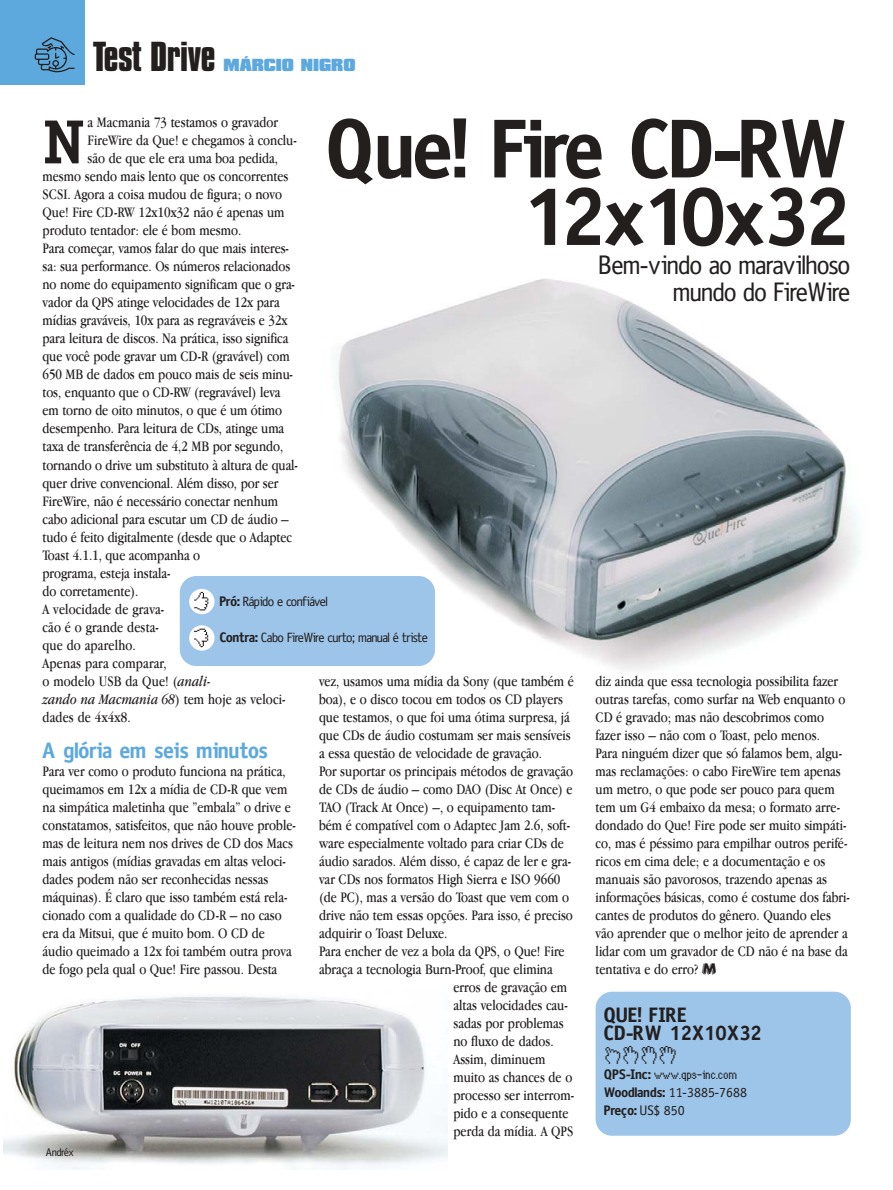
<style>
.page{position:relative;width:893px;height:1190px;background:#fff}
.page>*{position:absolute;margin:0;border:0;box-sizing:border-box;transform-origin:0 0}
.t1{font:700 84px/67.5px "Obscena";letter-spacing:-.015em;color:#231f1f;text-align:right}
.t2{font:700 62.4px "Oficina Serifada";color:#231f1f}
.t3{font:700 36px "Compacta BT";letter-spacing:-.015em;color:#231f1f}
.t4{font:27px/27px "Obscena";color:#231f1f;text-align:right}
.t5{font:27px "Macmania Garamond Normal";color:#231f1f}
.t6{font:700 22.5px "Obscena";color:#5da9dd}
.t7{font:700 21px/18px "Obscena";letter-spacing:.015em;color:#231f1f}
.t8{font:15px/18px "Macmania Garamond Normal";color:#231f1f}
.t9{font:italic 15px "Macmania Garamond Normal";letter-spacing:.01em;color:#231f1f}
.t10{font:900 15px "Compacta BT";color:#5da9dd}
.t11{font:13.95px/18px "Obscena";color:#231f1f}
.t12{font:13.5px "Obscena";letter-spacing:-.01em;color:#231f1f}
.t13{font:13.5px "Genoveva";color:#231f1f}
.t14{font:11.25px "Obscena";color:#231f1f}
.s1{font-style:italic}
.s2{font-style:normal}
.s3{font-weight:700;font-size:13.95px}
.s4{font-family:"Obscena";font-weight:700;font-size:13.95px}
.s5{font-weight:700}
</style>
<div class="page">
<div style="left:0;top:0;width:85px;height:85px;background:#5da9dd"></div>
<svg style="left:35px;top:37px;width:40px;height:35px"></svg>
<img style="left:335px;top:279px;width:525px;height:391px">
<div style="left:595px;top:991px;width:255px;height:144px;background:#9cc5e9;border-radius:16px"></div>
<div style="left:180px;top:576px;width:255px;height:90px;background:#9cc5e9;border-radius:16px"></div>
<div style="left:189px;top:625px;width:25px;height:25px;background:#fff;border-radius:50%"></div>
<svg style="left:194px;top:628px;width:14px;height:19px"></svg>
<div style="left:189px;top:589px;width:25px;height:25px;background:#fff;border-radius:50%"></div>
<svg style="left:194px;top:592px;width:14px;height:18px"></svg>
<img style="left:4px;top:996px;width:443px;height:173px">
<h3 class="t3" style="left:93px;top:41px;width:124px">Test Drive</h3>
<p class="t10" style="left:223px;top:59px;width:133px">MÁRCIO NIGRO</p>
<h2 class="t2" style="left:43px;top:119px;width:43px">N</h2>
<p class="t8" style="left:88px;top:115px;width:192px">a Macmania 73 testamos o gravador</p>
<h1 class="t1" style="left:328px;top:124px;width:524px">Que! Fire CD-RW<br>12x10x32</h1>
<p class="t8" style="left:88px;top:133px;width:211px">FireWire da Que! e chegamos à conclu-</p>
<p class="t8" style="left:88px;top:151px;width:192px">são de que ele era uma boa pedida,</p>
<p class="t8" style="left:43px;top:169px;width:247px">mesmo sendo mais lento que os concorrentes</p>
<p class="t8" style="left:43px;top:187px;width:241px">SCSI. Agora a coisa mudou de figura; o novo</p>
<p class="t8" style="left:43px;top:205px;width:243px">Que! Fire CD-RW 12x10x32 não é apenas um</p>
<p class="t8" style="left:43px;top:223px;width:200px">produto tentador: ele é bom mesmo.</p>
<p class="t8" style="left:43px;top:241px;width:248px">Para começar, vamos falar do que mais interes-</p>
<p class="t8" style="left:43px;top:259px;width:249px">sa: sua performance. Os números relacionados</p>
<p class="t8" style="left:43px;top:277px;width:254px">no nome do equipamento significam que o gra-</p>
<p class="t8" style="left:43px;top:295px;width:239px">vador da QPS atinge velocidades de 12x para</p>
<p class="t8" style="left:43px;top:313px;width:246px">mídias graváveis, 10x para as regraváveis e 32x</p>
<p class="t8" style="left:43px;top:331px;width:247px">para leitura de discos. Na prática, isso significa</p>
<p class="t8" style="left:43px;top:349px;width:249px">que você pode gravar um CD-R (gravável) com</p>
<p class="t8" style="left:43px;top:367px;width:252px">650 MB de dados em pouco mais de seis minu-</p>
<p class="t8" style="left:43px;top:385px;width:239px">tos, enquanto que o CD-RW (regravável) leva</p>
<p class="t8" style="left:43px;top:403px;width:241px">em torno de oito minutos, o que é um ótimo</p>
<p class="t8" style="left:43px;top:421px;width:243px">desempenho. Para leitura de CDs, atinge uma</p>
<p class="t8" style="left:43px;top:439px;width:242px">taxa de transferência de 4,2 MB por segundo,</p>
<p class="t8" style="left:43px;top:457px;width:257px">tornando o drive um substituto à altura de qual-</p>
<p class="t8" style="left:43px;top:475px;width:237px">quer drive convencional. Além disso, por ser</p>
<p class="t8" style="left:43px;top:493px;width:237px">FireWire, não é necessário conectar nenhum</p>
<p class="t8" style="left:43px;top:511px;width:247px">cabo adicional para escutar um CD de áudio –</p>
<p class="t8" style="left:43px;top:529px;width:251px">tudo é feito digitalmente (desde que o Adaptec</p>
<p class="t8" style="left:43px;top:547px;width:159px">Toast 4.1.1, que acompanha o</p>
<p class="t8" style="left:43px;top:565px;width:129px">programa, esteja instala-</p>
<p class="t8" style="left:43px;top:583px;width:97px">do corretamente).</p>
<p class="t8" style="left:43px;top:601px;width:123px">A velocidade de grava-</p>
<p class="t8" style="left:43px;top:619px;width:118px">cão é o grande desta-</p>
<p class="t8" style="left:43px;top:637px;width:95px">que do aparelho.</p>
<p class="t8" style="left:43px;top:655px;width:126px">Apenas para comparar,</p>
<p class="t8" style="left:43px;top:673px;width:169px">o modelo USB da Que! (<span class="s1">anali-</span></p>
<p class="t9" style="left:43px;top:693px;width:244px">zando na Macmania 68<span class="s2">) tem hoje as veloci-</span></p>
<p class="t8" style="left:43px;top:709px;width:90px">dades de 4x4x8.</p>
<h3 class="t6" style="left:43px;top:742px;width:227px">A glória em seis minutos</h3>
<p class="t8" style="left:43px;top:763px;width:255px">Para ver como o produto funciona na prática, queimamos em 12x a mídia de CD-R que vem na simpática maletinha que ”embala” o drive e constatamos, satisfeitos, que não houve proble&shy;mas de leitura nem nos drives de CD dos Macs mais antigos (mídias gravadas em altas veloci&shy;dades podem não ser reconhecidas nessas máquinas). É claro que isso também está rela&shy;cionado com a qualidade do CD-R – no caso era da Mitsui, que é muito bom. O CD de áudio queimado a 12x foi também outra prova de fogo pela qual o Que! Fire passou. Desta</p>
<h3 class="t4" style="left:600px;top:254px;width:252px">Bem-vindo ao maravilhoso mundo do FireWire</h3>
<p class="t12" style="left:220px;top:597px;width:109px"><span class="s3">Pró:</span> Rápido e confiável</p>
<p class="t12" style="left:220px;top:633px;width:209px"><span class="s3">Contra:</span> Cabo FireWire curto; manual é triste</p>
<p class="t8" style="left:319px;top:673px;width:256px">vez, usamos uma mídia da Sony (que também é</p>
<p class="t8" style="left:319px;top:691px;width:245px">boa), e o disco tocou em todos os CD players</p>
<p class="t8" style="left:319px;top:709px;width:252px">que testamos, o que foi uma ótima surpresa, já</p>
<p class="t8" style="left:319px;top:727px;width:253px">que CDs de áudio costumam ser mais sensíveis</p>
<p class="t8" style="left:319px;top:745px;width:224px">a essa questão de velocidade de gravação.</p>
<p class="t8" style="left:319px;top:763px;width:255px">Por suportar os principais métodos de gravação</p>
<p class="t8" style="left:319px;top:781px;width:255px">de CDs de áudio – como DAO (Disc At Once) e</p>
<p class="t8" style="left:319px;top:799px;width:237px">TAO (Track At Once) –, o equipamento tam-</p>
<p class="t8" style="left:319px;top:817px;width:252px">bém é compatível com o Adaptec Jam 2.6, soft-</p>
<p class="t8" style="left:319px;top:835px;width:246px">ware especialmente voltado para criar CDs de</p>
<p class="t8" style="left:319px;top:853px;width:254px">áudio sarados. Além disso, é capaz de ler e gra-</p>
<p class="t8" style="left:319px;top:871px;width:243px">var CDs nos formatos High Sierra e ISO 9660</p>
<p class="t8" style="left:319px;top:889px;width:251px">(de PC), mas a versão do Toast que vem com o</p>
<p class="t8" style="left:319px;top:907px;width:255px">drive não tem essas opções. Para isso, é preciso</p>
<p class="t8" style="left:319px;top:925px;width:130px">adquirir o Toast Deluxe.</p>
<p class="t8" style="left:319px;top:943px;width:247px">Para encher de vez a bola da QPS, o Que! Fire</p>
<p class="t8" style="left:319px;top:961px;width:235px">abraça a tecnologia Burn-Proof, que elimina</p>
<p class="t8" style="left:453px;top:979px;width:115px">erros de gravação em</p>
<p class="t8" style="left:453px;top:997px;width:116px">altas velocidades cau-</p>
<p class="t8" style="left:453px;top:1015px;width:112px">sadas por problemas</p>
<p class="t8" style="left:453px;top:1033px;width:102px">no fluxo de dados.</p>
<p class="t8" style="left:453px;top:1051px;width:93px">Assim, diminuem</p>
<p class="t8" style="left:453px;top:1069px;width:120px">muito as chances de o</p>
<p class="t8" style="left:453px;top:1087px;width:122px">processo ser interrom-</p>
<p class="t8" style="left:453px;top:1105px;width:117px">pido e a consequente</p>
<p class="t8" style="left:453px;top:1123px;width:121px">perda da mídia. A QPS</p>
<p class="t8" style="left:595px;top:673px;width:256px">diz ainda que essa tecnologia possibilita fazer outras tarefas, como surfar na Web enquanto o CD é gravado; mas não descobrimos como fazer isso – não com o Toast, pelo menos.<br>Para ninguém dizer que só falamos bem, algu&shy;mas reclamações: o cabo FireWire tem apenas um metro, o que pode ser pouco para quem tem um G4 embaixo da mesa; o formato arre&shy;dondado do Que! Fire pode ser muito simpáti&shy;co, mas é péssimo para empilhar outros perifé&shy;ricos em cima dele; e a documentação e os manuais são pavorosos, trazendo apenas as informações básicas, como é costume dos fabri&shy;cantes de produtos do gênero. Quando eles vão aprender que o melhor jeito de aprender a lidar com um gravador de CD não é na base da tentativa e do erro? µ</p>
<h3 class="t7" style="left:604px;top:1007px;width:159px">QUE! FIRE<br>CD-RW 12X10X32</h3>
<h3 class="t5" style="left:604px;top:1045px;width:75px">¡™£¢</h3>
<p class="t13" style="left:604px;top:1066px;width:134px"><span class="s4">QPS-Inc:</span> www.qps-inc.com</p>
<p class="t11" style="left:604px;top:1084px;width:144px"><span class="s5">Woodlands:</span> 11-3885-7688<br><span class="s5">Preço:</span> US$ 850</p>
<p class="t14" style="left:46px;top:1147px;width:30px">Andréx</p>
</div>
